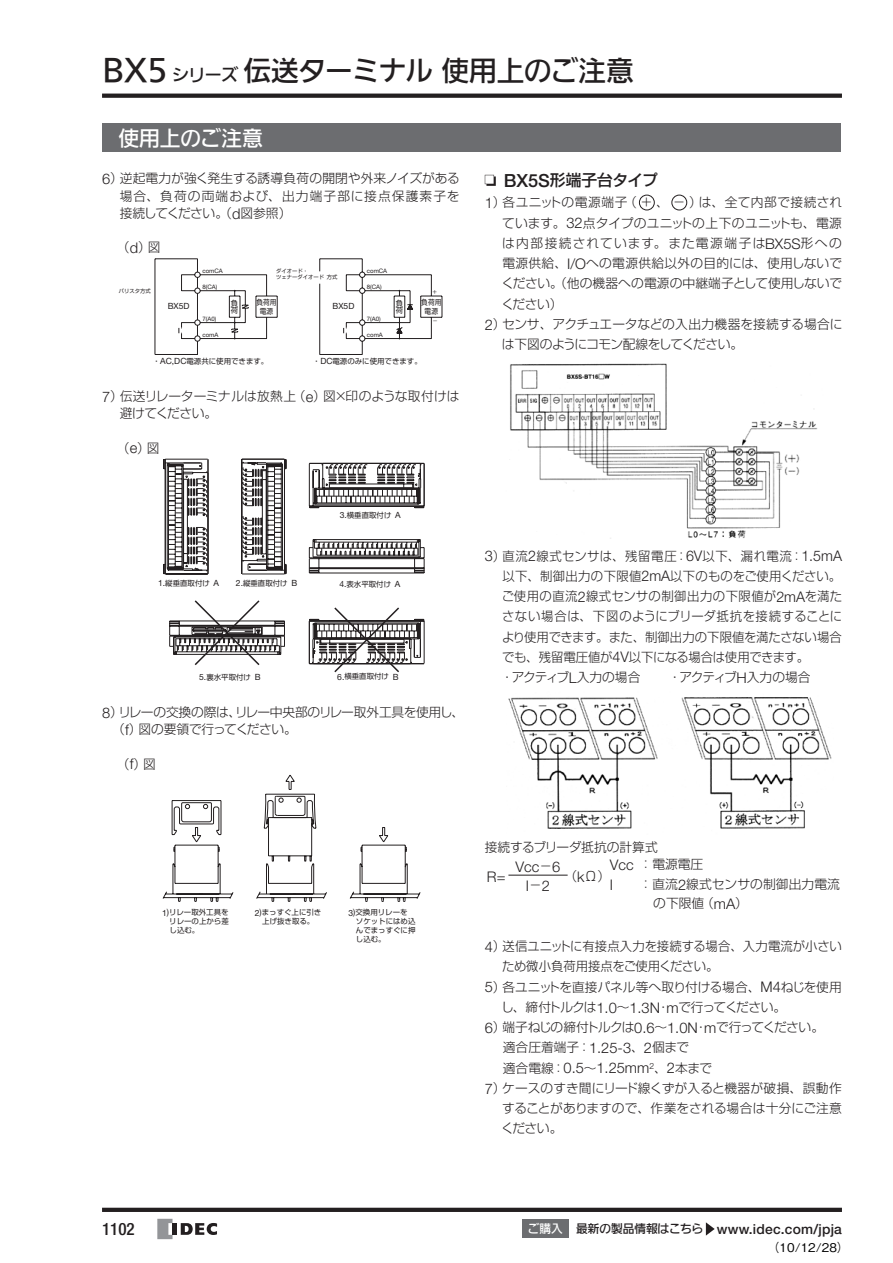
<style>
.page{position:relative;width:893px;height:1263px;background:#fff}
.page>*{position:absolute;margin:0;border:0;box-sizing:border-box;transform-origin:0 0}
.t1{font:500 27.6px "Iwa UD Go Dsp Pro";letter-spacing:-.01em;color:#231f20}
.t2{font:500 20.7px "Iwa UD Go Dsp Pro";color:#fff}
.t3{font:500 condensed 16.95px "Helvetica Neue LT Std";color:#231f20}
.t4{font:500 15.75px "Shin Go Pro";letter-spacing:-.015em;color:#231f20}
.t5{font:300 14.7px "Helvetica Neue LT Std";color:#231f20}
.t6{font:500 13.8px "Helvetica Neue LT Std";letter-spacing:.015em;color:#231f20}
.t7{font:300 12.75px/20.2px "Shin Go Pro";color:#231f20}
.t8{font:300 12.75px/17.2px "Shin Go Pro";letter-spacing:-.02em;color:#231f20}
.t9{font:300 12.75px "Shin Go Pro";letter-spacing:.025em;color:#231f20}
.t10{font:300 12.75px "Shin Go Pro";letter-spacing:-.075em;color:#231f20}
.t11{font:300 12.75px "Shin Go Pro";letter-spacing:-.08em;color:#231f20}
.t12{font:300 12.75px "Shin Go Pro";letter-spacing:.1em;color:#231f20}
.t13{font:300 12.75px "Shin Go Pro";letter-spacing:-.04em;color:#231f20}
.t14{font:300 12.75px "Shin Go Pro";letter-spacing:-.025em;color:#231f20}
.t15{font:500 12px "Gothic BBB Pro";color:#000}
.t16{font:8.55px "Helvetica Neue LT Std";color:#231f20}
.t17{font:7.5px/9px "Shin Go Pro Regular 90 msp RKSJ H";color:#231f20}
.t18{font:7.5px "Shin Go Pro Regular 90 msp RKSJ H";color:#231f20;scale:.9 1}
.t19{font:7.5px/6.9px "Shin Go Pro Regular 90 msp RKSJ V";color:#231f20}
.t20{font:6.15px "Helvetica Neue LT Std";color:#231f20}
.t21{font:5.25px "Shin Go Pro Regular 90 msp RKSJ H";color:#231f20}
.s1{font-size:30.15px}
.s2{font-size:16.95px}
.s3{font-family:"Helvetica Neue LT Std";font-size:14.7px}
.s4{font-family:"Helvetica Neue LT Std";font-size:8.55px}
.s5{font-family:"Helvetica Neue LT Std";font-size:18.15px}
.s6{font-family:"Shin Go Pro";font-size:12.75px}
.s7{font-family:"Iwa UD Go Dsp Pro";font-size:11.7px;color:#fff}
.s8{font-family:"Iwa UD Go Dsp Pro";font-size:11.7px}
</style>
<div class="page">
<hr style="left:102px;top:1208px;width:740px;height:4px;background:#231f20">
<svg style="left:102px;top:94px;width:740px;height:4px;background:#2d292a"></svg>
<svg style="left:157px;top:1219px;width:16px;height:20px"></svg>
<hr style="left:173px;top:1223px;width:4px;height:12px;background:#231f20">
<svg style="left:181px;top:1223px;width:36px;height:12px"></svg>
<svg style="left:154px;top:258px;width:288px;height:97px"></svg>
<svg style="left:163px;top:458px;width:261px;height:215px"></svg>
<svg style="left:162px;top:775px;width:258px;height:127px"></svg>
<svg style="left:485px;top:175px;width:11px;height:11px"></svg>
<div style="left:639px;top:195px;width:15px;height:15px;border:1px solid #231f20;border-radius:50%"></div>
<div style="left:672px;top:195px;width:15px;height:15px;border:1px solid #231f20;border-radius:50%"></div>
<img style="left:510px;top:363px;width:308px;height:176px">
<img style="left:508px;top:697px;width:324px;height:132px">
<hr style="left:508px;top:875px;width:60px;height:1px;background:#231f20">
<div style="left:102px;top:123px;width:739px;height:29px;background:#6c6d70"></div>
<div style="left:522px;top:1220px;width:47px;height:18px;background:#6c6d70"></div>
<svg style="left:706px;top:1222px;width:9px;height:13px"></svg>
<h1 class="t1" style="left:102px;top:51px;width:533px"><span class="s1">BX5</span> <span class="s2">シリーズ</span> 伝送ターミナル 使用上のご注意</h1>
<h2 class="t2" style="left:119px;top:122px;width:146px">使用上のご注意</h2>
<p class="t7" style="left:120px;top:168px;width:342px;line-height:17.2px;text-align:justify;text-indent:-18px"><span class="s3">6</span>）逆起電力が強く発生する誘導負荷の開閉や外来ノイズがある場合、負荷の両端および、出力端子部に接点保護素子を接続してください。（<span class="s3">d</span>図参照）</p>
<p class="t7" style="left:117px;top:236px;width:45px">（<span class="s3">d</span>）図</p>
<p class="t21" style="left:119px;top:286px;width:33px">バリスタ方式</p>
<p class="t16" style="left:168px;top:301px;width:23px">BX5D</p>
<p class="t21" style="left:276px;top:267px;width:33px">ダイオード・</p>
<p class="t20" style="left:367px;top:267px;width:22px">comCA</p>
<p class="t20" style="left:202px;top:267px;width:22px">comCA</p>
<p class="t20" style="left:202px;top:283px;width:16px">8(CA)</p>
<p class="t20" style="left:202px;top:315px;width:15px">7(A0)</p>
<p class="t21" style="left:433px;top:317px;width:7px">－</p>
<p class="t21" style="left:276px;top:273px;width:63px">ツェナーダイオード　方式</p>
<p class="t20" style="left:367px;top:283px;width:16px">8(CA)</p>
<p class="t21" style="left:432px;top:288px;width:7px">＋</p>
<p class="t18" style="left:257px;top:296px;width:24px">負荷用</p>
<p class="t18" style="left:421px;top:296px;width:24px">負荷用</p>
<p class="t19" style="left:231px;top:299px;width:9px">負荷</p>
<p class="t19" style="left:396px;top:299px;width:9px">負荷</p>
<p class="t16" style="left:332px;top:301px;width:23px">BX5D</p>
<p class="t18" style="left:260px;top:305px;width:16px">電源</p>
<p class="t18" style="left:425px;top:305px;width:16px">電源</p>
<p class="t20" style="left:367px;top:315px;width:15px">7(A0)</p>
<p class="t20" style="left:202px;top:331px;width:17px">comA</p>
<p class="t20" style="left:367px;top:331px;width:17px">comA</p>
<p class="t17" style="left:153px;top:356px;width:117px">・<span class="s4">AC,DC</span>電源共に使用できます。</p>
<p class="t17" style="left:313px;top:356px;width:110px">・<span class="s4">DC</span>電源のみに使用できます。</p>
<p class="t8" style="left:120px;top:386px;width:341px;text-indent:-18px"><span class="s3">7</span>）伝送リレーターミナルは放熱上（<span class="s3">e</span>）図×印のような取付けは避けてください。</p>
<p class="t7" style="left:117px;top:436px;width:44px">（<span class="s3">e</span>）図</p>
<p class="t17" style="left:340px;top:510px;width:63px"><span class="s4">3.</span>横垂直取付け　<span class="s4">A</span></p>
<p class="t17" style="left:158px;top:578px;width:63px"><span class="s4">1.</span>縦垂直取付け　<span class="s4">A</span></p>
<p class="t17" style="left:339px;top:579px;width:63px"><span class="s4">4.</span>表水平取付け　<span class="s4">A</span></p>
<p class="t17" style="left:236px;top:578px;width:63px"><span class="s4">2.</span>縦垂直取付け　<span class="s4">B</span></p>
<p class="t17" style="left:199px;top:672px;width:63px"><span class="s4">5.</span>裏水平取付け　<span class="s4">B</span></p>
<p class="t17" style="left:337px;top:671px;width:63px"><span class="s4">6.</span>横垂直取付け　<span class="s4">B</span></p>
<p class="t8" style="left:112px;top:702px;width:353px;text-indent:-10px"><span class="s3">8</span>）リレーの交換の際は、リレー中央部のリレー取外工具を使用し、（<span class="s3">f</span>）図の要領で行ってください。</p>
<p class="t7" style="left:117px;top:752px;width:40px">（<span class="s3">f</span>）図</p>
<p class="t4" style="left:504px;top:167px;width:156px"><span class="s5">BX5S</span>形端子台タイプ</p>
<p class="t9" style="left:485px;top:192px;width:359px"><span class="s3">1</span>）各ユニットの電源端子（＋、－）は、全て内部で接続され</p>
<p class="t7" style="left:502px;top:211px;width:341px">ています。<span class="s3">32</span>点タイプのユニットの上下のユニットも、電源</p>
<p class="t12" style="left:502px;top:233px;width:341px">は内部接続されています。また電源端子は<span class="s3">BX5S</span>形への</p>
<p class="t9" style="left:502px;top:253px;width:341px">電源供給、<span class="s3">I/O</span>への電源供給以外の目的には、使用しないで</p>
<p class="t7" style="left:501px;top:272px;width:342px">ください。（他の機器への電源の中継端子として使用しないで</p>
<p class="t7" style="left:501px;top:292px;width:63px">ください）</p>
<p class="t7" style="left:485px;top:312px;width:359px"><span class="s3">2</span>）センサ、アクチュエータなどの入出力機器を接続する場合に</p>
<p class="t13" style="left:502px;top:334px;width:243px">は下図のようにコモン配線をしてください。</p>
<p class="t7" style="left:501px;top:544px;width:343px;text-indent:-16px"><span class="s3">3</span>）直流<span class="s3">2</span>線式センサは、残留電圧：<span class="s3">6V</span>以下、漏れ電流：<span class="s3">1.5mA</span>以下、制御出力の下限値<span class="s3">2mA</span>以下のものをご使用ください。ご使用の直流<span class="s3">2</span>線式センサの制御出力の下限値が<span class="s3">2mA</span>を満たさない場合は、下図のようにブリーダ抵抗を接続することにより使用できます。また、制御出力の下限値を満たさない場合でも、残留電圧値が<span class="s3">4V</span>以下になる場合は使用できます。<br>・アクティブ<span class="s3">L</span>入力の場合　　・アクティブ<span class="s3">H</span>入力の場合</p>
<p class="t17" style="left:162px;top:907px;width:68px"><span class="s4">1)</span>リレー取外工具を</p>
<p class="t17" style="left:255px;top:907px;width:68px;text-align:center"><span class="s4">2)</span>まっすぐ上に引き上げ抜き取る。</p>
<p class="t17" style="left:356px;top:916px;width:61px">ソケットにはめ込</p>
<p class="t17" style="left:349px;top:907px;width:61px"><span class="s4">3)</span>交換用リレーを</p>
<p class="t17" style="left:169px;top:916px;width:61px">リレーの上から差し込む。</p>
<p class="t17" style="left:356px;top:925px;width:61px">んでまっすぐに押し込む。</p>
<p class="t7" style="left:485px;top:836px;width:174px">接続するブリーダ抵抗の計算式</p>
<p class="t5" style="left:487px;top:868px;width:20px">R=</p>
<p class="t7" style="left:610px;top:853px;width:95px"><span class="s3">Vcc</span> ：電源電圧</p>
<p class="t5" style="left:610px;top:875px;width:5px">I</p>
<p class="t7" style="left:653px;top:873px;width:188px;line-height:19.5px;text-indent:-14px">：直流<span class="s3">2</span>線式センサの制御出力電流の下限値（<span class="s3">mA</span>）</p>
<p class="t5" style="left:516px;top:858px;width:46px">Vcc<span class="s6">－</span>6</p>
<p class="t7" style="left:564px;top:865px;width:47px">（<span class="s3">k</span>Ω）</p>
<p class="t5" style="left:526px;top:876px;width:26px">I<span class="s6">－</span>2</p>
<p class="t7" style="left:485px;top:934px;width:359px"><span class="s3">4</span>）送信ユニットに有接点入力を接続する場合、入力電流が小さい</p>
<p class="t14" style="left:502px;top:956px;width:218px">ため微小負荷用接点をご使用ください。</p>
<p class="t7" style="left:485px;top:975px;width:359px"><span class="s3">5</span>）各ユニットを直接パネル等へ取り付ける場合、<span class="s3">M4</span>ねじを使用</p>
<p class="t11" style="left:501px;top:996px;width:287px">し、締付トルクは<span class="s3">1.0</span>～<span class="s3">1.3N</span>･<span class="s3">m</span>で行ってください。</p>
<p class="t10" style="left:485px;top:1017px;width:341px"><span class="s3">6</span>）端子ねじの締付トルクは<span class="s3">0.6</span>～<span class="s3">1.0N</span>･<span class="s3">m</span>で行ってください。</p>
<p class="t7" style="left:503px;top:1036px;width:188px">適合圧着端子：<span class="s3">1.25-3</span>、<span class="s3">2</span>個まで</p>
<p class="t7" style="left:503px;top:1056px;width:211px">適合電線：<span class="s3">0.5</span>～<span class="s3">1.25mm</span><sup>2</sup>、<span class="s3">2</span>本まで</p>
<p class="t7" style="left:485px;top:1076px;width:359px"><span class="s3">7</span>）ケースのすき間にリード線くずが入ると機器が破損、誤動作</p>
<p class="t7" style="left:502px;top:1096px;width:341px">することがありますので、作業をされる場合は十分にご注意</p>
<p class="t7" style="left:501px;top:1117px;width:63px">ください。</p>
<h3 class="t3" style="left:102px;top:1218px;width:34px">1102</h3>
<p class="t6" style="left:528px;top:1221px;width:316px"><span class="s7">ご購入</span> <span class="s8">最新の製品情報はこちら</span> www.idec.com/jpja</p>
<p class="t15" style="left:767px;top:1238px;width:83px">（10/12/28）</p>
</div>
